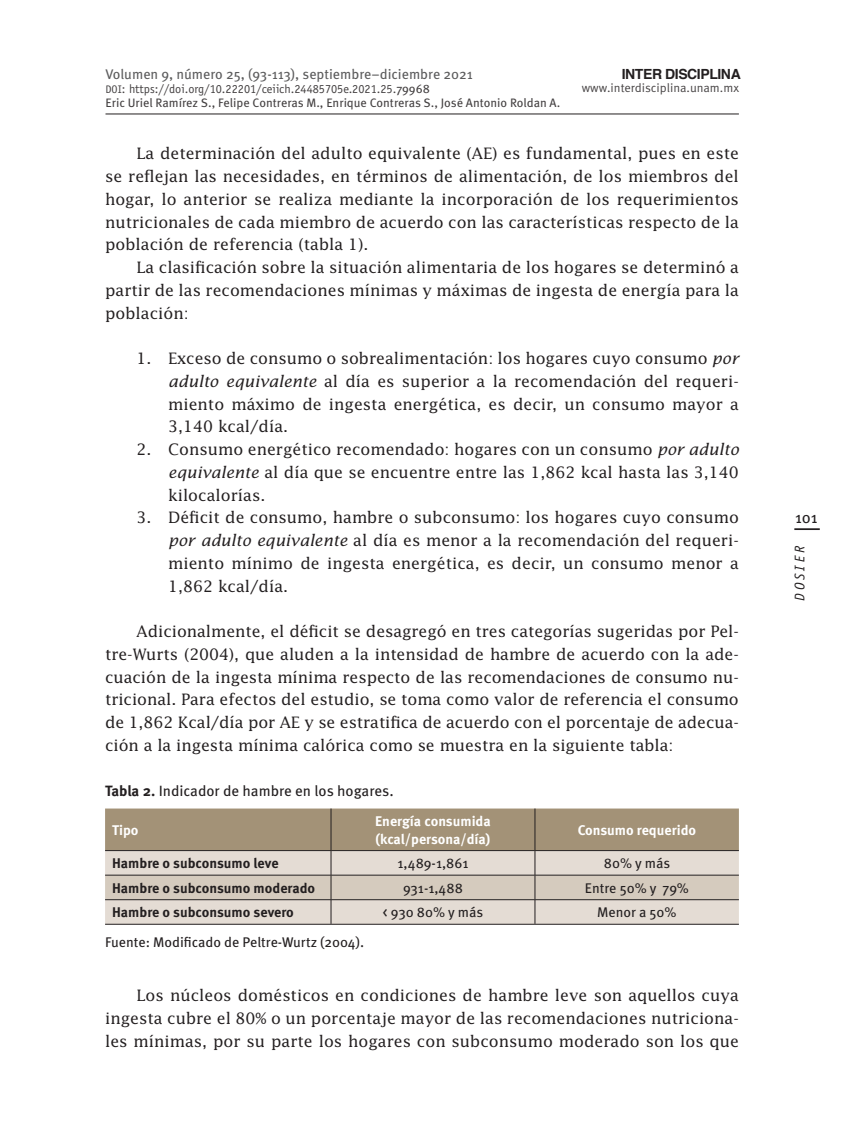
<style>
.page{position:relative;width:844px;height:1141px;background:#fff}
.page>*{position:absolute;margin:0;border:0;box-sizing:border-box;transform-origin:0 0}
.BT{font:15.75px/22.8px "Lucida Std";color:#231f20;text-align:justify}
.BT_num{font:15.75px/22.8px "Lucida Std";color:#231f20;text-align:justify}
.t1{font:15.75px "Meta Pro";color:#231f20}
.Pie_de_figura{font:14.88px "Meta Pro";color:#231f20}
.Texto_tabla{font:700 14px "Meta Pro";color:#231f20}
.Texto_tabla-2{font:14px "Meta Pro";color:#231f20}
.Texto_tabla-3{font:700 14px/17.5px "Meta Pro";color:#fff}
.t2{font:14px "Meta Pro";color:#3e3e3f}
.Pie_de_figura-2{font:14px "Meta Pro";color:#231f20}
.t3{font:700 14px "Helvetica";letter-spacing:-.03em;color:#231f20}
.t4{font:italic 14px "Officina Sans Std";color:#231f20}
.t5{font:12.25px "Meta Pro";color:#231f20}
.t6{font:12.25px "Officina Sans Std";color:#231f20}
.t7{font:12.25px "Meta Pro";color:#231f20}
.s1{font-family:"Officina Sans Std Book SC900";font-size:11.03px}
.s2{font-family:"Meta Pro"}
.s3{font-style:italic}
.s4{font-weight:700}
</style>
<div class="page">
<hr style="left:794px;top:528px;width:25px;height:2px;background:#231f20">
<hr style="left:105px;top:114px;width:633px;height:1px;background:#231f20">
<svg style="left:105px;top:808px;width:633px;height:116px;background:#c4b9a9"></svg>
<hr style="left:105px;top:850px;width:226px;height:1px;background:#231f20">
<hr style="left:331px;top:850px;width:204px;height:1px;background:#231f20">
<hr style="left:535px;top:850px;width:203px;height:1px;background:#231f20">
<hr style="left:105px;top:924px;width:226px;height:1px;background:#231f20">
<hr style="left:331px;top:924px;width:204px;height:1px;background:#231f20">
<hr style="left:535px;top:924px;width:203px;height:1px;background:#231f20">
<p class="t2" style="left:105px;top:65px;width:368px">Volumen 9, número 25, (93-113), septiembre–diciembre 2021</p>
<p class="t6" style="left:105px;top:82px;width:326px"><span class="s1">doi</span>: https://doi.org/10.22201/ceiich.24485705e.2021.25.<span class="s2">79968</span></p>
<p class="t5" style="left:105px;top:95px;width:456px">Eric Uriel Ramírez S., Felipe Contreras M., Enrique Contreras S., José Antonio Roldan A.</p>
<p class="t3" style="left:621px;top:63px;width:120px">INTER DISCIPLINA</p>
<p class="t7" style="left:581px;top:80px;width:159px">www.interdisciplina.unam.mx</p>
<p class="BT" style="left:105px;top:142px;width:635px;text-indent:32px">La determinación del adulto equivalente (AE) es fundamental, pues en este se reflejan las necesidades, en términos de alimentación, de los miembros del hogar, lo anterior se realiza mediante la incorporación de los requerimientos nutricionales de cada miembro de acuerdo con las características respecto de la población de referencia (tabla 1).</p>
<p class="BT" style="left:105px;top:256px;width:635px;text-indent:32px">La clasificación sobre la situación alimentaria de los hogares se determinó a partir de las recomendaciones mínimas y máximas de ingesta de energía para la población:</p>
<p class="BT_num" style="left:168px;top:347px;width:572px;text-indent:-32px">1. Exceso de consumo o sobrealimentación: los hogares cuyo consumo <span class="s3">por adulto equivalente</span> al día es superior a la recomendación del requeri&shy;miento máximo de ingesta energética, es decir, un consumo mayor a 3,140 kcal/día.</p>
<p class="BT_num" style="left:168px;top:438px;width:572px;text-indent:-32px">2. Consumo energético recomendado: hogares con un consumo <span class="s3">por adulto equivalente</span> al día que se encuentre entre las 1,862 kcal hasta las 3,140 kilocalorías.</p>
<p class="BT_num" style="left:168px;top:506px;width:572px;text-indent:-32px">3. Déficit de consumo, hambre o subconsumo: los hogares cuyo consumo <span class="s3">por adulto equivalente</span> al día es menor a la recomendación del requeri&shy;miento mínimo de ingesta energética, es decir, un consumo menor a 1,862 kcal/día.</p>
<p class="BT" style="left:105px;top:620px;width:635px;text-indent:32px">Adicionalmente, el déficit se desagregó en tres categorías sugeridas por Pel&shy;tre-Wurts (2004), que aluden a la intensidad de hambre de acuerdo con la ade&shy;cuación de la ingesta mínima respecto de las recomendaciones de consumo nu&shy;tricional. Para efectos del estudio, se toma como valor de referencia el consumo de 1,862 Kcal/día por AE y se estratifica de acuerdo con el porcentaje de adecua&shy;ción a la ingesta mínima calórica como se muestra en la siguiente tabla:</p>
<p class="Pie_de_figura" style="left:105px;top:782px;width:290px"><span class="s4">Tabla 2.</span> Indicador de hambre en los hogares.</p>
<p class="Texto_tabla-3" style="left:112px;top:822px;width:28px">Tipo</p>
<p class="Texto_tabla-3" style="left:375px;top:813px;width:117px">Energía consumida (kcal/persona/día)</p>
<p class="Texto_tabla-3" style="left:577px;top:822px;width:120px">Consumo requerido</p>
<p class="Texto_tabla" style="left:112px;top:854px;width:168px">Hambre o subconsumo leve</p>
<p class="Texto_tabla-2" style="left:397px;top:854px;width:72px">1,489-1,861</p>
<p class="Texto_tabla-2" style="left:603px;top:854px;width:68px">80% y más</p>
<p class="Texto_tabla" style="left:112px;top:879px;width:204px">Hambre o subconsumo moderado</p>
<p class="Texto_tabla-2" style="left:403px;top:879px;width:61px">931-1,488</p>
<p class="Texto_tabla-2" style="left:584px;top:879px;width:105px">Entre 50% y 79%</p>
<p class="Texto_tabla" style="left:112px;top:904px;width:183px">Hambre o subconsumo severo</p>
<p class="Texto_tabla-2" style="left:382px;top:904px;width:102px">&lt; 930 80% y más</p>
<p class="Texto_tabla-2" style="left:597px;top:904px;width:81px">Menor a 50%</p>
<p class="Pie_de_figura-2" style="left:105px;top:934px;width:261px">Fuente: Modificado de Peltre-Wurtz (2004).</p>
<p class="BT" style="left:105px;top:984px;width:635px;text-indent:32px">Los núcleos domésticos en condiciones de hambre leve son aquellos cuya ingesta cubre el 80% o un porcentaje mayor de las recomendaciones nutriciona&shy;les mínimas, por su parte los hogares con subconsumo moderado son los que</p>
<p class="t1" style="left:794px;top:508px;width:24px">101</p>
<p class="t4" style="left:791px;top:601px;width:56px;rotate:-90deg">DOSIER</p>
</div>
